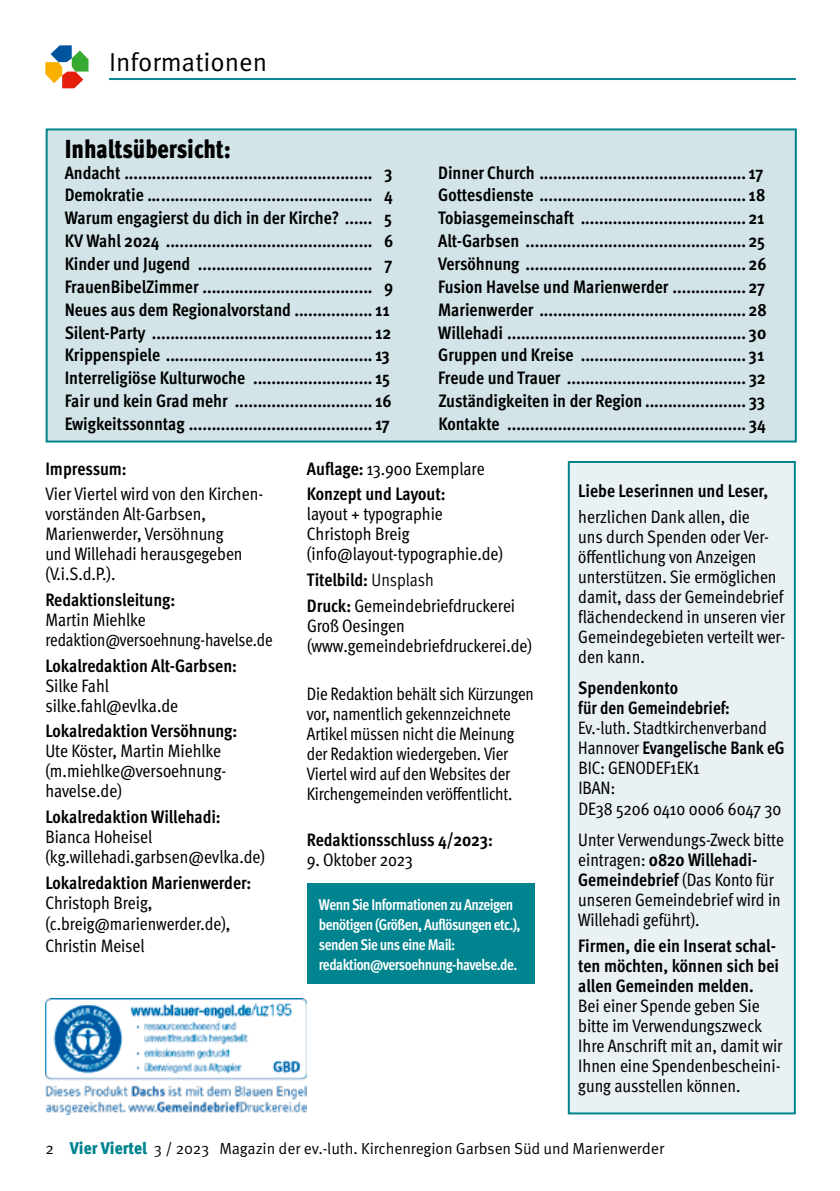
<style>
.page{position:relative;width:840px;height:1191px;background:#fff}
.page>*{position:absolute;margin:0;border:0;box-sizing:border-box;transform-origin:0 0}
.t1{font:900 condensed 26px "Meta Pro";color:#000;scale:.95 1}
.t2{font:26px "Meta Pro Norm";color:#000}
.t3{font:700 condensed 18px/22.8px "Meta Pro";color:#000}
.t4{font:condensed 18px/20px "Meta Pro";letter-spacing:-.005em;color:#000}
.t5{font:condensed 18px/20px "Meta Pro";letter-spacing:-.005em;color:#000;scale:.96 1}
.t6{font:16px "Meta Pro Norm";letter-spacing:-.01em;color:#000}
.t7{font:700 condensed 15.6px/20px "Meta Pro";letter-spacing:-.03em;color:#fff}
.s1{font-weight:400}
.s2{font-weight:700}
.s3{font-family:"Meta Pro Cond Norm";font-stretch:normal}
.s4{font-family:"Meta Pro";font-weight:900;font-stretch:condensed;font-size:17px;color:#00848f}
</style>
<div class="page">
<svg style="left:45px;top:45px;width:43px;height:43px"></svg>
<hr style="left:109px;top:78px;width:686px;height:2px;background:#00848f">
<img style="left:46px;top:998px;width:260px;height:116px">
<div style="left:568px;top:462px;width:226px;height:651px;background:#e9f1f4"></div>
<div style="left:567px;top:461px;width:228px;height:653px;border:2px solid #00848f"></div>
<div style="left:307px;top:883px;width:227px;height:101px;background:#00848f"></div>
<div style="left:47px;top:129px;width:748px;height:312px;background:#d2e4e8"></div>
<div style="left:46px;top:128px;width:750px;height:314px;border:2px solid #00848f"></div>
<h1 class="t2" style="left:109px;top:42px;width:159px">Informationen</h1>
<h1 class="t1" style="left:65px;top:128px;width:176px">Inhaltsübersicht:</h1>
<p class="t3" style="left:65px;top:160px;width:330px">Andacht ...................................................... 3<br>Demokratie ….............................................. 4<br>Warum engagierst du dich in der Kirche? ...... 5<br>KV Wahl 2024 ............................................. 6<br>Kinder und Jugend ...................................... 7<br>FrauenBibelZimmer ..................................... 9<br>Neues aus dem Regionalvorstand ................. 11<br>Silent-Party ................................................ 12<br>Krippenspiele ............................................. 13<br>Interreligiöse Kulturwoche .......................... 15<br>Fair und kein Grad mehr .............................. 16<br>Ewigkeitssonntag ........................................ 17</p>
<p class="t3" style="left:438px;top:160px;width:330px">Dinner Church ............................................. 17<br>Gottesdienste ............................................. 18<br>Tobiasgemeinschaft .................................... 21<br>Alt-Garbsen ................................................ 25<br>Versöhnung ................................................ 26<br>Fusion Havelse und Marienwerder ................ 27<br>Marienwerder ............................................. 28<br>Willehadi .................................................... 30<br>Gruppen und Kreise .................................... 31<br>Freude und Trauer ....................................... 32<br>Zuständigkeiten in der Region ...................... 33<br>Kontakte .................................................... 34</p>
<p class="t3" style="left:45px;top:456px;width:83px">Impressum:</p>
<p class="t4" style="left:45px;top:482px;width:219px">Vier Viertel wird von den Kirchen&shy;vorständen Alt-Garbsen,<br>Marienwerder, Versöhnung<br>und Willehadi herausgegeben (V.i.S.d.P.).</p>
<p class="t3" style="left:45px;top:587px;width:131px">Redaktionsleitung:</p>
<p class="t4" style="left:45px;top:608px;width:229px">Martin Miehlke redaktion@versoehnung-havelse.de</p>
<p class="t3" style="left:45px;top:653px;width:193px">Lokalredaktion Alt-Garbsen:</p>
<p class="t4" style="left:45px;top:674px;width:134px">Silke Fahl silke.fahl@evlka.de</p>
<p class="t3" style="left:45px;top:718px;width:193px">Lokalredaktion Versöhnung:</p>
<p class="t4" style="left:45px;top:739px;width:182px">Ute Köster, Martin Miehlke (m.miehlke@versoehnung&shy;havelse.de)</p>
<p class="t3" style="left:45px;top:804px;width:177px">Lokalredaktion Willehadi:</p>
<p class="t4" style="left:45px;top:825px;width:221px">Bianca Hoheisel (kg.willehadi.garbsen@evlka.de)</p>
<p class="t3" style="left:45px;top:870px;width:207px">Lokalredaktion Marienwerder:</p>
<p class="t4" style="left:45px;top:890px;width:186px;line-height:21.6px">Christoph Breig, (c.breig@marienwerder.de),<br>Christin Meisel</p>
<p class="t3" style="left:307px;top:454px;width:179px;line-height:25.6px">Auflage: <span class="s1">13.900 Exemplare<br></span>Konzept und Layout:</p>
<p class="t4" style="left:307px;top:502px;width:197px">layout + typographie<br>Christoph Breig (info@layout-typographie.de)</p>
<p class="t4" style="left:307px;top:565px;width:210px;line-height:25.6px"><span class="s2">Titelbild:</span> <span class="s3">Unsplash<br></span><span class="s2">Druck:</span> Gemeindebriefdruckerei</p>
<p class="t4" style="left:307px;top:614px;width:226px">Groß Oesingen (www.gemeindebriefdruckerei.de)</p>
<p class="t5" style="left:307px;top:682px;width:237px">Die Redaktion behält sich Kürzungen vor, namentlich gekennzeichnete Artikel müssen nicht die Meinung der Redaktion wiedergeben. Vier Viertel wird auf den Websites der Kirchengemeinden veröffentlicht.</p>
<p class="t3" style="left:307px;top:827px;width:187px">Redaktionsschluss 4/2023:</p>
<p class="t4" style="left:307px;top:848px;width:107px">9. Oktober 2023</p>
<p class="t7" style="left:318px;top:893px;width:203px">Wenn Sie Informationen zu Anzeigen benötigen (Größen, Auflösungen etc.), senden Sie uns eine Mail: redaktion@versoehnung-havelse.de.</p>
<p class="t3" style="left:578px;top:479px;width:191px">Liebe Leserinnen und Leser,</p>
<p class="t4" style="left:578px;top:505px;width:208px">herzlichen Dank allen, die<br>uns durch Spenden oder Ver&shy;öffentlichung von Anzeigen unterstützen. Sie ermöglichen damit, dass der Gemeindebrief flächendeckend in unseren vier<br>Gemeindegebieten verteilt wer&shy;den kann.</p>
<p class="t3" style="left:578px;top:677px;width:153px;line-height:20px">Spendenkonto<br>für den Gemeindebrief:</p>
<p class="t5" style="left:578px;top:717px;width:216px">Ev.-luth. Stadtkirchenverband<br>Hannover <span class="s2">Evangelische Bank eG<br></span>BIC: GENODEF1EK1<br>IBAN:<br>DE38 5206 0410 0006 6047 30</p>
<p class="t4" style="left:578px;top:828px;width:207px">Unter Verwendungs-Zweck bitte eintragen: <span class="s2">0820 Willehadi-<br>Gemeindebrief</span> (Das Konto für unseren Gemeindebrief wird in<br>Willehadi geführt).</p>
<p class="t3" style="left:578px;top:934px;width:202px;line-height:20px">Firmen, die ein Inserat schal&shy;ten möchten, können sich bei allen Gemeinden melden.</p>
<p class="t4" style="left:578px;top:994px;width:206px">Bei einer Spende geben Sie bitte im Verwendungszweck<br>Ihre Anschrift mit an, damit wir<br>Ihnen eine Spendenbescheini&shy;gung ausstellen können.</p>
<p class="t6" style="left:45px;top:1135px;width:620px">2 <span class="s4">Vier Viertel</span> 3 / 2023 Magazin der ev.-luth. Kirchenregion Garbsen Süd und Marienwerder</p>
</div>
